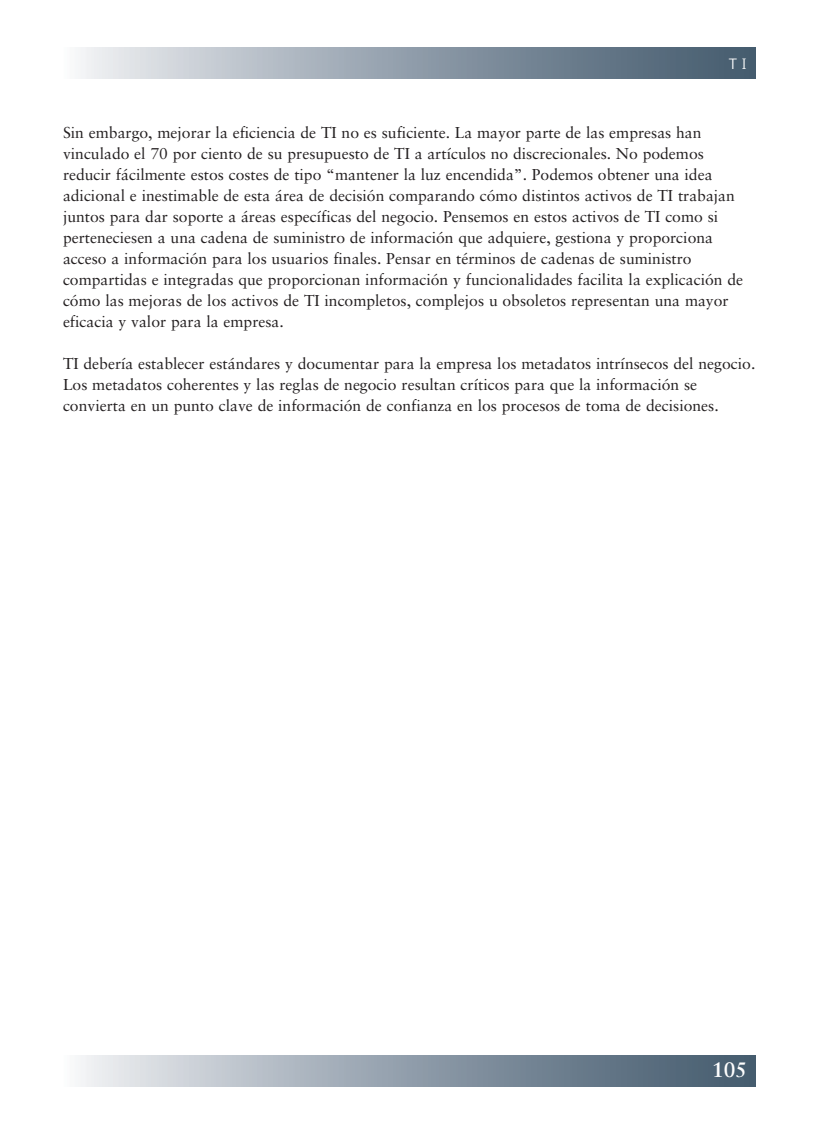
<style>
.page{position:relative;width:819px;height:1134px;background:#fff}
.page>*{position:absolute;margin:0;border:0;box-sizing:border-box;transform-origin:0 0}
.t1{font:700 21px "Sabon";color:#fff}
.t2{font:15.75px/21px "Sabon";color:#231f20}
.t3{font:300 15.75px "Bell Gothic";color:#fff}
</style>
<div class="page">
<img style="left:80px;top:47px;width:676px;height:32px">
<img style="left:80px;top:1055px;width:676px;height:32px">
<p class="t3" style="left:728px;top:58px;width:21px">TI</p>
<p class="t2" style="left:63px;top:123px;width:682px">Sin embargo, mejorar la eficiencia de TI no es suficiente. La mayor parte de las empresas han vinculado el 70 por ciento de su presupuesto de TI a artículos no discrecionales. No podemos reducir fácilmente estos costes de tipo “mantener la luz encendida”. Podemos obtener una idea adicional e inestimable de esta área de decisión comparando cómo distintos activos de TI trabajan juntos para dar soporte a áreas específicas del negocio. Pensemos en estos activos de TI como si perteneciesen a una cadena de suministro de información que adquiere, gestiona y proporciona acceso a información para los usuarios finales. Pensar en términos de cadenas de suministro compartidas e integradas que proporcionan información y funcionalidades facilita la explicación de cómo las mejoras de los activos de TI incompletos, complejos u obsoletos representan una mayor eficacia y valor para la empresa.</p>
<p class="t2" style="left:63px;top:354px;width:694px">TI debería establecer estándares y documentar para la empresa los metadatos intrínsecos del negocio.<br>Los metadatos coherentes y las reglas de negocio resultan críticos para que la información se convierta en un punto clave de información de confianza en los procesos de toma de decisiones.</p>
<h1 class="t1" style="left:712px;top:1061px;width:37px">105</h1>
</div>
